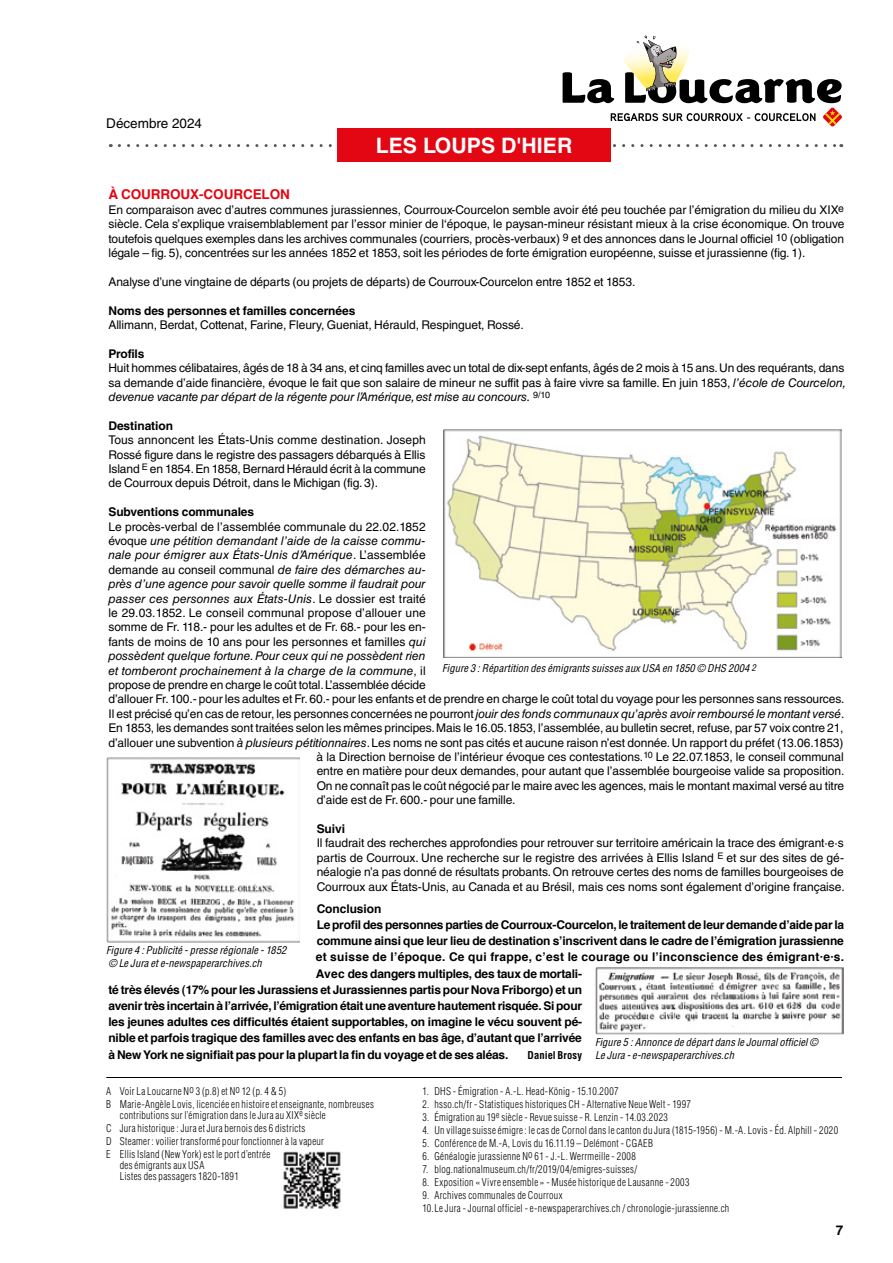
<style>
.page{position:relative;width:893px;height:1263px;background:#fff}
.page>*{position:absolute;margin:0;border:0;box-sizing:border-box;transform-origin:0 0}
.t1{font:700 21.3px "Helvetica LT Std";color:#fff}
.t2{font:700 13.5px "Helvetica";letter-spacing:-.005em;color:#e30613}
.t3{font:13.5px "Helvetica LT Std";color:#000}
.t4{font:700 13.5px "Helvetica LT Std";color:#000}
.t5{font:12px/14.4px "Helvetica LT Std";letter-spacing:-.005em;color:#000;text-align:justify}
.t6{font:700 12px "Helvetica";letter-spacing:-.015em;color:#000}
.t7{font:italic 12px "Helvetica LT Std";color:#000}
.t8{font:700 12px "Helvetica LT Std";letter-spacing:-.005em;color:#000}
.t9{font:700 12px "Helvetica";letter-spacing:.025em;color:#000}
.t10{font:300 condensed 10.5px/13px "Helvetica LT Std";letter-spacing:.03em;color:#000;scale:.95 1}
.t11{font:italic condensed 10.5px/12.6px "Helvetica LT Std";letter-spacing:.01em;color:#000}
.t12{font:700 condensed 10.5px "Helvetica LT Std";letter-spacing:.01em;color:#000}
.s1{font-style:italic}
.s2{font-style:normal}
.s3{font-size:9px}
</style>
<div class="page">
<svg style="left:119px;top:144px;width:723px;height:3px"></svg>
<svg style="left:563px;top:35px;width:279px;height:92px"></svg>
<div style="left:337px;top:128px;width:274px;height:34px;background:#e30613"></div>
<hr style="left:106px;top:1077px;width:736px;height:1px;background:#000">
<img style="left:443px;top:429px;width:399px;height:229px">
<img style="left:107px;top:757px;width:193px;height:185px">
<img style="left:595px;top:968px;width:248px;height:67px">
<img style="left:283px;top:1151px;width:58px;height:58px">
<p class="t3" style="left:106px;top:115px;width:97px">Décembre 2024</p>
<h1 class="t1" style="left:376px;top:132px;width:198px">LES LOUPS D'HIER</h1>
<p class="t2" style="left:108px;top:184px;width:183px">À COURROUX-COURCELON</p>
<p class="t5" style="left:108px;top:202px;width:738px">En comparaison avec d’autres communes jurassiennes, Courroux-Courcelon semble avoir été peu touchée par l’émigration du milieu du XIX<sup>e </sup>siècle. Cela s’explique vraisemblablement par l’essor minier de l‘époque, le paysan-mineur résistant mieux à la crise économique. On trouve toutefois quelques exemples dans les archives communales (courriers, procès-verbaux) <sup>9</sup> et des annonces dans le Journal officiel <sup>10</sup> (obligation légale – fig. 5), concentrées sur les années 1852 et 1853, soit les périodes de forte émigration européenne, suisse et jurassienne (fig. 1).</p>
<p class="t5" style="left:108px;top:274px;width:528px">Analyse d’une vingtaine de départs (ou projets de départs) de Courroux-Courcelon entre 1852 et 1853.</p>
<p class="t8" style="left:108px;top:303px;width:248px">Noms des personnes et familles concernées</p>
<p class="t5" style="left:108px;top:318px;width:417px">Allimann, Berdat, Cottenat, Farine, Fleury, Gueniat, Hérauld, Respinguet, Rossé.</p>
<p class="t8" style="left:108px;top:346px;width:38px">Profils</p>
<p class="t5" style="left:108px;top:361px;width:739px;text-align:left">Huit hommes célibataires, âgés de 18 à 34 ans, et cinq familles avec un total de dix-sept enfants, âgés de 2 mois à 15 ans. Un des requérants, dans sa demande d’aide financière, évoque le fait que son salaire de mineur ne suffit pas à faire vivre sa famille. En juin 1853, <span class="s1">l’école de Courcelon, devenue vacante par départ de la régente pour l’Amérique, est mise au concours.</span> <sup>9/10</sup></p>
<p class="t8" style="left:108px;top:418px;width:66px">Destination</p>
<p class="t5" style="left:108px;top:433px;width:319px">Tous annoncent les États-Unis comme destination. Joseph Rossé figure dans le registre des passagers débarqués à Ellis Island <sup>E</sup> en 1854. En 1858, Bernard Hérauld écrit à la commune de Courroux depuis Détroit, dans le Michigan (fig. 3).</p>
<p class="t8" style="left:108px;top:505px;width:147px">Subventions communales</p>
<p class="t5" style="left:108px;top:519px;width:319px">Le procès-verbal de l’assemblée communale du 22.02.1852</p>
<p class="t7" style="left:108px;top:534px;width:319px"><span class="s2">évoque</span> une pétition demandant l’aide de la caisse commu-</p>
<p class="t7" style="left:108px;top:548px;width:319px">nale pour émigrer aux États-Unis d’Amérique<span class="s2">. L’assemblée</span></p>
<p class="t5" style="left:108px;top:562px;width:319px">demande au conseil communal <span class="s1">de faire des démarches au-</span></p>
<p class="t7" style="left:108px;top:577px;width:319px">près d’une agence pour savoir quelle somme il faudrait pour</p>
<p class="t7" style="left:108px;top:591px;width:319px">passer ces personnes aux États-Unis<span class="s2">. Le dossier est traité</span></p>
<p class="t5" style="left:108px;top:606px;width:319px">le 29.03.1852. Le conseil communal propose d’allouer une</p>
<p class="t5" style="left:108px;top:620px;width:319px">somme de Fr. 118.- pour les adultes et de Fr. 68.- pour les en-</p>
<p class="t5" style="left:108px;top:634px;width:319px">fants de moins de 10 ans pour les personnes et familles <span class="s1">qui</span></p>
<p class="t7" style="left:108px;top:649px;width:319px">possèdent quelque fortune. Pour ceux qui ne possèdent rien</p>
<p class="t7" style="left:108px;top:663px;width:319px">et tomberont prochainement à la charge de la commune<span class="s2">, il</span></p>
<p class="t5" style="left:108px;top:678px;width:319px">propose de prendre en charge le coût total. L’assemblée décide</p>
<p class="t5" style="left:108px;top:692px;width:738px">d’allouer Fr. 100.- pour les adultes et Fr. 60.- pour les enfants et de prendre en charge le coût total du voyage pour les personnes sans ressources.</p>
<p class="t5" style="left:108px;top:706px;width:738px">Il est précisé qu’en cas de retour, les personnes concernées ne pourront <span class="s1">jouir des fonds communaux qu’après avoir remboursé le montant versé</span>.</p>
<p class="t5" style="left:108px;top:721px;width:737px">En 1853, les demandes sont traitées selon les mêmes principes. Mais le 16.05.1853, l’assemblée, au bulletin secret, refuse, par 57 voix contre 21,</p>
<p class="t5" style="left:108px;top:735px;width:737px">d’allouer une subvention <span class="s1">à plusieurs pétitionnaires</span>. Les noms ne sont pas cités et aucune raison n’est donnée. Un rapport du préfet (13.06.1853)</p>
<p class="t5" style="left:317px;top:750px;width:529px">à la Direction bernoise de l’intérieur évoque ces contestations.<sup>10</sup> Le 22.07.1853, le conseil communal</p>
<p class="t5" style="left:317px;top:764px;width:529px">entre en matière pour deux demandes, pour autant que l’assemblée bourgeoise valide sa proposition.</p>
<p class="t5" style="left:317px;top:778px;width:529px">On ne connaît pas le coût négocié par le maire avec les agences, mais le montant maximal versé au titre</p>
<p class="t5" style="left:317px;top:793px;width:200px">d’aide est de Fr. 600.- pour une famille.</p>
<p class="t8" style="left:317px;top:821px;width:30px">Suivi</p>
<p class="t5" style="left:317px;top:836px;width:530px">Il faudrait des recherches approfondies pour retrouver sur territoire américain la trace des émigrant·e·s partis de Courroux. Une recherche sur le registre des arrivées à Ellis Island <sup>E</sup> et sur des sites de gé&shy;néalogie n’a pas donné de résultats probants. On retrouve certes des noms de familles bourgeoises de Courroux aux États-Unis, au Canada et au Brésil, mais ces noms sont également d’origine française.</p>
<p class="t6" style="left:317px;top:899px;width:66px">Conclusion</p>
<p class="t6" style="left:317px;top:915px;width:529px">Le profil des personnes parties de Courroux-Courcelon, le traitement de leur demande d’aide par la</p>
<p class="t6" style="left:317px;top:931px;width:529px">commune ainsi que leur lieu de destination s’inscrivent dans le cadre de l’émigration jurassienne</p>
<p class="t9" style="left:316px;top:947px;width:530px">et suisse de l’époque. Ce qui frappe, c’est le courage ou l’inconscience des émigrant·e·s.</p>
<p class="t6" style="left:316px;top:963px;width:268px">Avec des dangers multiples, des taux de mortali-</p>
<p class="t6" style="left:108px;top:980px;width:475px">té très élevés (17% pour les Jurassiens et Jurassiennes partis pour Nova Friborgo) et un</p>
<p class="t6" style="left:108px;top:996px;width:475px">avenir très incertain à l’arrivée, l’émigration était une aventure hautement risquée. Si pour</p>
<p class="t6" style="left:108px;top:1012px;width:475px">les jeunes adultes ces difficultés étaient supportables, on imagine le vécu souvent pé-</p>
<p class="t6" style="left:108px;top:1028px;width:475px">nible et parfois tragique des familles avec des enfants en bas âge, d’autant que l’arrivée</p>
<p class="t6" style="left:108px;top:1044px;width:401px">à New York ne signifiait pas pour la plupart la fin du voyage et de ses aléas.</p>
<p class="t12" style="left:528px;top:1048px;width:56px">Daniel Brosy</p>
<p class="t11" style="left:442px;top:662px;width:315px">Figure 3 : Répartition des émigrants suisses aux USA en 1850 © DHS 2004 <span class="s3">2</span></p>
<p class="t11" style="left:106px;top:944px;width:182px">Figure 4 : Publicité - presse régionale - 1852 © Le Jura et e-newspaperarchives.ch</p>
<p class="t11" style="left:595px;top:1036px;width:224px">Figure 5 : Annonce de départ dans le Journal officiel ©<br>Le Jura - e-newspaperarchives.ch</p>
<p class="t10" style="left:422px;top:1084px;width:208px">1. DHS - Émigration - A.-L. Head-König - 15.10.2007</p>
<p class="t10" style="left:422px;top:1097px;width:284px">2. hsso.ch/fr - Statistiques historiques CH - Alternative Neue Welt - 1997</p>
<p class="t10" style="left:422px;top:1110px;width:260px">3. Émigration au 19<sup>e</sup> siècle - Revue suisse - R. Lenzin - 14.03.2023</p>
<p class="t10" style="left:422px;top:1123px;width:439px">4. Un village suisse émigre: le cas de Cornol dans le canton du Jura (1815-1956) - M.-A. Lovis - Éd. Alphill - 2020</p>
<p class="t10" style="left:422px;top:1136px;width:244px">5. Conférence de M.-A, Lovis du 16.11.19 – Delémont - CGAEB</p>
<p class="t10" style="left:422px;top:1150px;width:226px">6. Généalogie jurassienne No 61 - J.-L. Werrmeille - 2008</p>
<p class="t10" style="left:422px;top:1163px;width:228px">7. blog.nationalmuseum.ch/fr/2019/04/emigres-suisses/</p>
<p class="t10" style="left:422px;top:1176px;width:283px">8. Exposition «Vivre ensemble» - Musée historique de Lausanne - 2003</p>
<p class="t10" style="left:422px;top:1189px;width:325px">9. Archives communales de Courroux<br>10.Le Jura - Journal officiel - e-newspaperarchives.ch / chronologie-jurassienne.ch</p>
<p class="t10" style="left:106px;top:1084px;width:283px">A Voir La Loucarne No 3 (p.8) et No 12 (p. 4 &amp; 5)<br>B Marie-Angèle Lovis, licenciée en histoire et enseignante, nombreuses</p>
<p class="t10" style="left:106px;top:1108px;width:233px;text-indent:13px">contributions sur l’émigration dans le Jura au XIX<sup>e</sup> siècle C Jura historique : Jura et Jura bernois des 6 districts<br>D Steamer: voilier transformé pour fonctionner à la vapeur E Ellis Island (New York) est le port d’entrée</p>
<p class="t10" style="left:120px;top:1159px;width:127px;line-height:10.9px">des émigrants aux USA<br>Listes des passagers 1820-1891</p>
<p class="t4" style="left:836px;top:1222px;width:9px">7</p>
</div>
